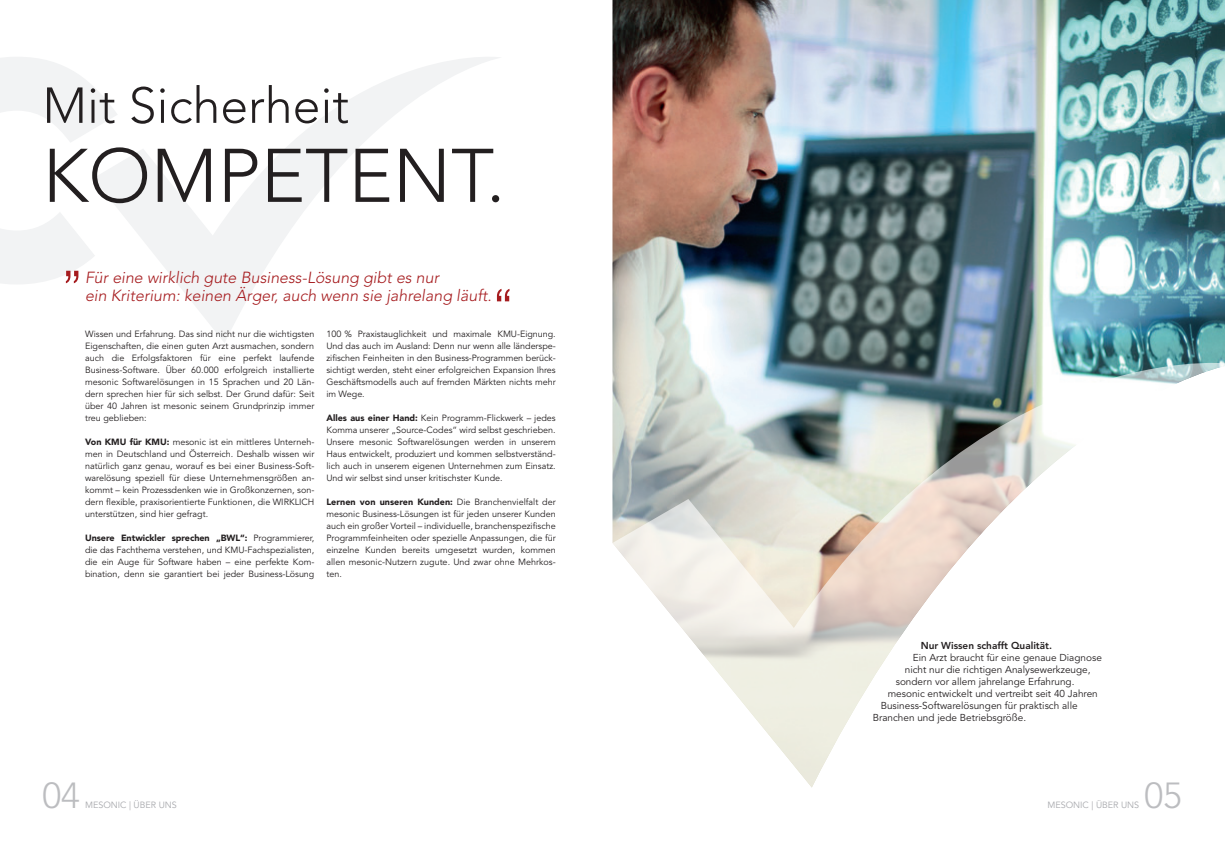
<style>
.page{position:relative;width:1225px;height:859px;background:#fff}
.page>*{position:absolute;margin:0;border:0;box-sizing:border-box;transform-origin:0 0}
.t1{font:300 75px "Avenir LT Pro";color:#231f20}
.t2{font:300 50px "Avenir LT Pro";color:#231f20}
.t3{font:300 36px "Avenir LT Pro";color:#bcbdc0}
.t4{font:italic 300 16px "Avenir LT Pro";color:#a61c1f}
.t5{font:10px/12px "Avenir LT Pro";color:#231f20}
.t6{font:800 10px "Avenir LT Pro";color:#231f20}
.t7{font:9px/12px "Avenir LT Pro";color:#231f20;text-align:justify}
.t8{font:900 9px "Avenir LT Pro";letter-spacing:-.005em;color:#231f20}
.t9{font:9px "Avenir LT Pro";color:#a8a9ad}
.s1{font-weight:900}
.s2{font-weight:400}
</style>
<div class="page">
<img style="left:612px;top:0;width:613px;height:362px">
<svg style="left:612px;top:362px;width:613px;height:425px"></svg>
<svg style="left:118px;top:57px;width:392px;height:285px"></svg>
<svg style="left:0;top:57px;width:118px;height:227px"></svg>
<svg style="left:497px;top:289px;width:12px;height:12px"></svg>
<p class="t2" style="left:43px;top:76px;width:308px">Mit Sicherheit</p>
<p class="t1" style="left:43px;top:132px;width:464px">KOMPETENT.</p>
<p class="t4" style="left:85px;top:268px;width:355px">Für eine wirklich gute Business-Lösung gibt es nur</p>
<p class="t4" style="left:85px;top:286px;width:408px">ein Kriterium: keinen Ärger, auch wenn sie jahrelang läuft.</p>
<p class="t7" style="left:85px;top:328px;width:231px">Wissen und Erfahrung. Das sind nicht nur die wichtigsten<br>Eigenschaften, die einen guten Arzt ausmachen, sondern</p>
<p class="t7" style="left:85px;top:352px;width:231px">auch die Erfolgsfaktoren für eine perfekt laufende</p>
<p class="t7" style="left:85px;top:364px;width:231px">Business-Software. Über 60.000 erfolgreich installierte mesonic Softwarelösungen in 15 Sprachen und 20 Län&shy;dern sprechen hier für sich selbst. Der Grund dafür: Seit über 40 Jahren ist mesonic seinem Grundprinzip immer treu geblieben:</p>
<p class="t7" style="left:85px;top:436px;width:231px"><span class="s1">Von KMU für KMU:</span> mesonic ist ein mittleres Unterneh&shy;men in Deutschland und Österreich. Deshalb wissen wir natürlich ganz genau, worauf es bei einer Business-Soft&shy;warelösung speziell für diese Unternehmensgrößen an&shy;kommt – kein Prozessdenken wie in Großkonzernen, son&shy;dern flexible, praxisorientierte Funktionen, die WIRKLICH unterstützen, sind hier gefragt.</p>
<p class="t8" style="left:85px;top:532px;width:231px">Unsere Entwickler sprechen „BWL“: <span class="s2">Programmierer,</span></p>
<p class="t7" style="left:85px;top:544px;width:231px">die das Fachthema verstehen, und KMU-Fachspezialisten, die ein Auge für Software haben – eine perfekte Kom-</p>
<p class="t7" style="left:85px;top:568px;width:231px">bination, denn sie garantiert bei jeder Business-Lösung</p>
<p class="t7" style="left:326px;top:328px;width:231px">100 % Praxistauglichkeit und maximale KMU-Eignung.<br>Und das auch im Ausland: Denn nur wenn alle länderspe&shy;zifischen Feinheiten in den Business-Programmen berück&shy;sichtigt werden, steht einer erfolgreichen Expansion Ihres Geschäftsmodells auch auf fremden Märkten nichts mehr im Wege.</p>
<p class="t7" style="left:326px;top:412px;width:231px"><span class="s1">Alles aus einer Hand:</span> Kein Programm-Flickwerk – jedes Komma unserer „Source-Codes“ wird selbst geschrieben.<br>Unsere mesonic Softwarelösungen werden in unserem Haus entwickelt, produziert und kommen selbstverständ&shy;lich auch in unserem eigenen Unternehmen zum Einsatz.<br>Und wir selbst sind unser kritischster Kunde.</p>
<p class="t7" style="left:326px;top:496px;width:231px"><span class="s1">Lernen von unseren Kunden:</span> Die Branchenvielfalt der mesonic Business-Lösungen ist für jeden unserer Kunden auch ein großer Vorteil – individuelle, branchenspezifische Programmfeinheiten oder spezielle Anpassungen, die für einzelne Kunden bereits umgesetzt wurden, kommen allen mesonic-Nutzern zugute. Und zwar ohne Mehrkos&shy;ten.</p>
<p class="t6" style="left:920px;top:640px;width:133px">Nur Wissen schafft Qualität.</p>
<p class="t5" style="left:912px;top:652px;width:191px">Ein Arzt braucht für eine genaue Diagnose</p>
<p class="t5" style="left:904px;top:664px;width:187px">nicht nur die richtigen Analysewerkzeuge,</p>
<p class="t5" style="left:895px;top:676px;width:180px">sondern vor allem jahrelange Erfahrung.</p>
<p class="t5" style="left:880px;top:688px;width:218px;text-indent:7px">mesonic entwickelt und vertreibt seit 40 Jahren<br>Business-Softwarelösungen für praktisch alle</p>
<p class="t5" style="left:872px;top:712px;width:155px">Branchen und jede Betriebsgröße.</p>
<p class="t3" style="left:43px;top:774px;width:39px">04</p>
<p class="t3" style="left:1144px;top:774px;width:39px">05</p>
<p class="t9" style="left:85px;top:799px;width:93px">MESONIC | ÜBER UNS</p>
<p class="t9" style="left:1047px;top:799px;width:93px">MESONIC | ÜBER UNS</p>
</div>
